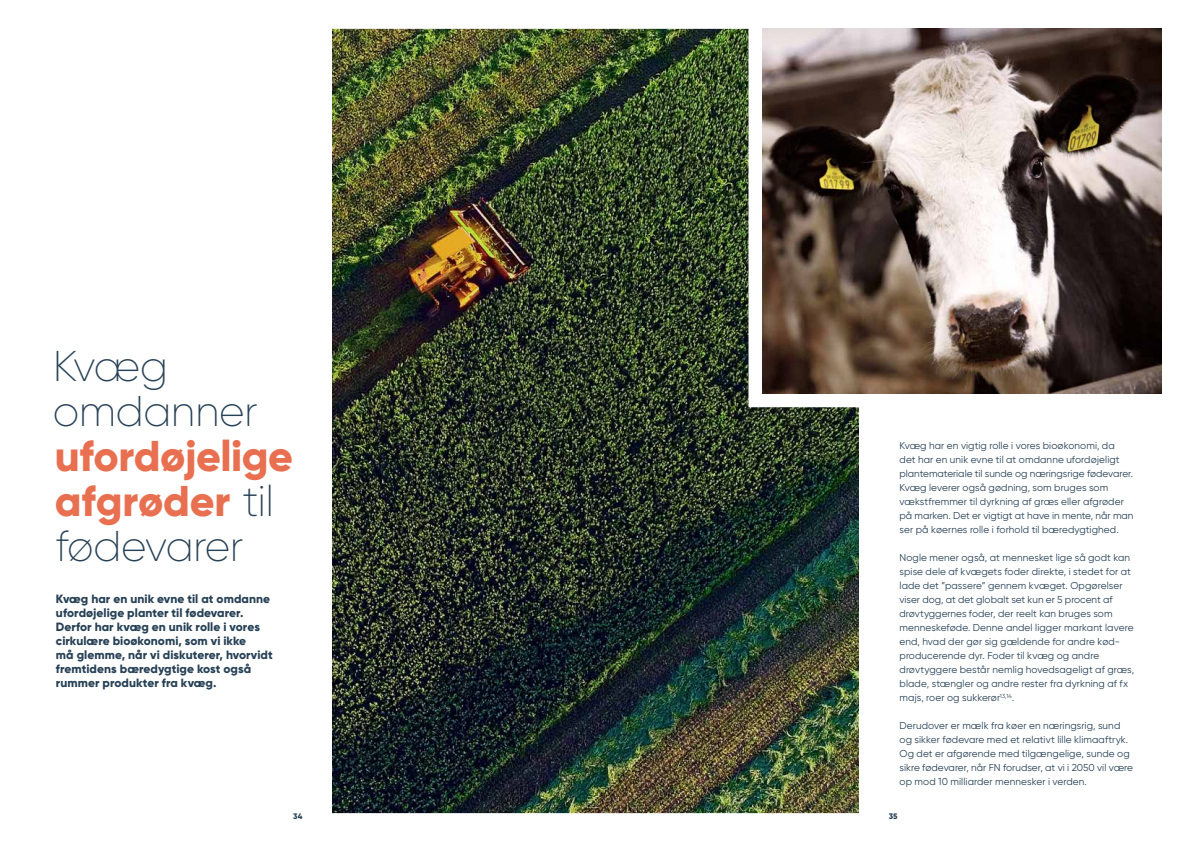
<style>
.page{position:relative;width:1191px;height:842px;background:#fff}
.page>*{position:absolute;margin:0;border:0;box-sizing:border-box;transform-origin:0 0}
.t1{font:800 43px/45px "Gilroy";letter-spacing:-.005em;color:#e87050}
.t2{font:200 43px/45px "Gilroy";letter-spacing:-.01em;color:#274156}
.t3{font:800 12px/14px "Gilroy";letter-spacing:.005em;color:#274156}
.t4{font:10px/14px "Gilroy";letter-spacing:.01em;color:#274156}
.t5{font:800 8px "Gilroy";color:#274156}
.s1{font-weight:200;color:#274156}
</style>
<div class="page">
<img style="left:332px;top:29px;width:527px;height:784px">
<img style="left:762px;top:29px;width:399px;height:364px">
<h1 class="t2" style="left:53px;top:343px;width:207px">Kvæg omdanner</h1>
<h1 class="t1" style="left:55px;top:433px;width:240px">ufordøjelige afgrøder <span class="s1">til fødevarer</span></h1>
<p class="t3" style="left:56px;top:592px;width:218px">Kvæg har en unik evne til at omdanne ufordøjelige planter til fødevarer.<br>Derfor har kvæg en unik rolle i vores cirkulære bioøkonomi, som vi ikke<br>må glemme, når vi diskuterer, hvorvidt fremtidens bæredygtige kost også rummer produkter fra kvæg.</p>
<p class="t4" style="left:899px;top:439px;width:235px">Kvæg har en vigtig rolle i vores bioøkonomi, da<br>det har en unik evne til at omdanne ufordøjeligt plantemateriale til sunde og næringsrige fødevarer.<br>Kvæg leverer også gødning, som bruges som vækstfremmer til dyrkning af græs eller afgrøder på marken. Det er vigtigt at have in mente, når man ser på køernes rolle i forhold til bæredygtighed.</p>
<p class="t4" style="left:899px;top:551px;width:236px">Nogle mener også, at mennesket lige så godt kan spise dele af kvægets foder direkte, i stedet for at lade det ”passere” gennem kvæget. Opgørelser viser dog, at det globalt set kun er 5 procent af drøvtyggernes foder, der reelt kan bruges som menneskeføde. Denne andel ligger markant lavere end, hvad der gør sig gældende for andre kød&shy;producerende dyr. Foder til kvæg og andre drøvtyggere består nemlig hovedsageligt af græs, blade, stængler og andre rester fra dyrkning af fx majs, roer og sukkerør<sup>13,14</sup>.</p>
<p class="t4" style="left:899px;top:719px;width:235px">Derudover er mælk fra køer en næringsrig, sund og sikker fødevare med et relativt lille klimaaftryk.<br>Og det er afgørende med tilgængelige, sunde og sikre fødevarer, når FN forudser, at vi i 2050 vil være op mod 10 milliarder mennesker i verden.</p>
<p class="t5" style="left:293px;top:811px;width:11px">34</p>
<p class="t5" style="left:888px;top:811px;width:10px">35</p>
</div>
